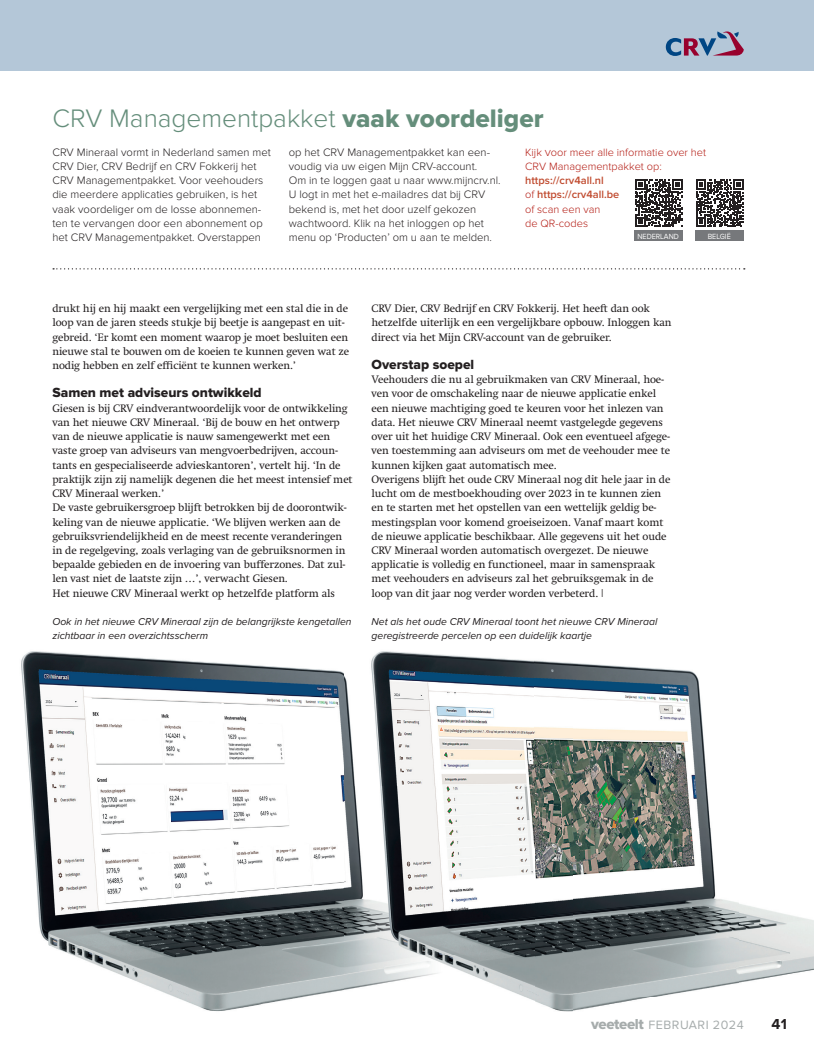
<style>
.page{position:relative;width:814px;height:1051px;background:#fff}
.page>*{position:absolute;margin:0;border:0;box-sizing:border-box;transform-origin:0 0}
.t1{font:300 26.25px "Proxima Nova";color:#658e7b}
.t2{font:700 15px "Proxima Nova";color:#231f20}
.t3{font:13.75px "Proxima Nova Extrabld";color:#231f20}
.t4{font:12.5px "Proxima Nova";letter-spacing:.04em;color:#a6acac}
.t5{font:300 11.25px/14.2px "Proxima Nova";color:#231f20}
.t6{font:11px/14.2px "Swift LT Pro";letter-spacing:-.01em;color:#231f20}
.t7{font:600 11px/14.2px "Proxima Nova";color:#c04a2e}
.t8{font:300 11px/14.2px "Proxima Nova";color:#b41d15}
.t9{font:italic 10.38px/14.2px "Proxima Nova";color:#231f20}
.t10{font:7.75px "Proxima Nova";color:#fff;scale:.93 1}
.s1{font-family:"Proxima Nova Extrabld";font-weight:400}
.s2{font-weight:300;color:#b41d15}
.s3{font-family:"Univers LT Pro 45";font-weight:300}
.s4{font-family:"Proxima Nova Extrabld";font-size:15px}
</style>
<div class="page">
<img style="left:21px;top:651px;width:323px;height:295px">
<img style="left:51px;top:946px;width:293px;height:65px">
<img style="left:344px;top:651px;width:469px;height:361px">
<svg style="left:53px;top:268px;width:691px;height:1px"></svg>
<svg style="left:635px;top:179px;width:47px;height:48px"></svg>
<svg style="left:696px;top:179px;width:47px;height:48px"></svg>
<div style="left:634px;top:230px;width:48px;height:11px;background:#76787b"></div>
<div style="left:695px;top:230px;width:48px;height:11px;background:#76787b"></div>
<div style="left:0;top:0;width:813px;height:70px;background:#b4c7d8"></div>
<svg style="left:665px;top:31px;width:78px;height:25px"></svg>
<h1 class="t1" style="left:52px;top:103px;width:492px">CRV Managementpakket <span class="s1">vaak voordeliger</span></h1>
<p class="t5" style="left:52px;top:145px;width:220px">CRV Mineraal vormt in Nederland samen met CRV Dier, CRV Bedrijf en CRV Fokkerij het CRV Managementpakket. Voor veehouders die meerdere applicaties gebruiken, is het vaak voordeliger om de losse abonnemen&shy;ten te vervangen door een abonnement op het CRV Managementpakket. Overstappen</p>
<p class="t5" style="left:289px;top:145px;width:213px">op het CRV Managementpakket kan een&shy;voudig via uw eigen Mijn CRV-account.<br>Om in te loggen gaat u naar www.mijncrv.nl.<br>U logt in met het e-mailadres dat bij CRV bekend is, met het door uzelf gekozen wachtwoord. Klik na het inloggen op het menu op ‘Producten’ om u aan te melden.</p>
<p class="t8" style="left:525px;top:145px;width:182px">Kijk Voor meer alle informatie over het<br>CRV Managementpakket op:</p>
<p class="t7" style="left:525px;top:174px;width:96px">https://crv4al l.nl<br><span class="s2">of</span> https://crv4all.be <span class="s2">of scan een van<br>de QR-codes</span></p>
<p class="t10" style="left:637px;top:232px;width:46px">NEDERLAND</p>
<p class="t10" style="left:707px;top:232px;width:26px">BELGIË</p>
<p class="t6" style="left:52px;top:301px;width:298px">drukt hĳ en hĳ maakt een vergelĳking met een stal die in de loop van de jaren steeds stukje bĳ beetje is aangepast en uit&shy;gebreid. ‘Er komt een moment waarop je moet besluiten een nieuwe stal te bouwen om de koeien te kunnen geven wat ze nodig hebben en zelf efficiënt te kunnen werken.’</p>
<p class="t3" style="left:52px;top:385px;width:211px">Samen met adviseurs ontwikkeld</p>
<p class="t6" style="left:52px;top:401px;width:302px">Giesen is bĳ CRV eindverantwoordelĳk voor de ontwikkeling van het nieuwe CRV Mineraal. ‘Bĳ de bouw en het ontwerp van de nieuwe applicatie is nauw samengewerkt met een vaste groep van adviseurs van mengvoerbedrĳven, accoun&shy;tants en gespecialiseerde advieskantoren’, vertelt hĳ. ‘In de praktĳk zĳn zĳ namelĳk degenen die het meest intensief met CRV Mineraal werken.’<br>De vaste gebruikersgroep blĳft betrokken bĳ de doorontwik&shy;keling van de nieuwe applicatie. ‘We blĳven werken aan de gebruiksvriendelĳkheid en de meest recente veranderingen in de regelgeving, zoals verlaging van de gebruiksnormen in bepaalde gebieden en de invoering van bufferzones. Dat zul&shy;len vast niet de laatste zĳn …’, verwacht Giesen.<br>Het nieuwe CRV Mineraal werkt op hetzelfde platform als</p>
<p class="t6" style="left:371px;top:301px;width:301px">CRV Dier, CRV Bedrĳf en CRV F okkerĳ. Het heeft dan ook hetzelfde uiterlĳk en een vergelĳkbare opbouw. Inloggen kan direct via het Mĳn CRV-account van de gebruiker.</p>
<p class="t3" style="left:371px;top:357px;width:104px">Overstap soepel</p>
<p class="t6" style="left:371px;top:372px;width:300px">Veehouders die nu al gebruikmaken van CRV Mineraal, hoe&shy;ven voor de omschakeling naar de nieuwe applicatie enkel een nieuwe machtiging goed te keuren voor het inlezen van data. Het nieuwe CRV Mineraal neemt vastgelegde gegevens over uit het huidige CRV Mineraal. Ook een eventueel afgege&shy;ven toestemming aan adviseurs om met de veehouder mee te kunnen kĳken gaat automatisch mee.<br>Overigens blĳft het oude CRV Mineraal nog dit hele jaar in de lu cht om de mestboekhouding over 2023 in te kunnen zien en te starten met het opstellen van een wettelĳk geldig be&shy;mestingsplan voor komend groeiseizoen. Vanaf maart komt de nieuwe applicatie beschikbaar. Alle gegevens uit het oude CRV Mineraal worden automatisch overgezet. De nieuwe applicatie is volledig en functioneel, maar in samenspraak met veehouders en adviseurs zal het gebruiksgemak in de loop van dit jaar nog verder worden verbeterd. <span class="s3">l</span></p>
<p class="t9" style="left:52px;top:615px;width:300px">Ook in het nieuwe CRV Mineraal zijn de belangrijkste kengetallen zichtbaar i n een overzichtsscherm</p>
<p class="t9" style="left:371px;top:615px;width:287px">Net als het oude CRV Mineraal toont het nieuwe CRV Mineraal geregistreerde percelen op een duidelijk kaartje</p>
<p class="t4" style="left:591px;top:1018px;width:154px"><span class="s4">veeteelt</span> FEBRUARI 2024</p>
<h2 class="t2" style="left:771px;top:1015px;width:17px">41</h2>
</div>
